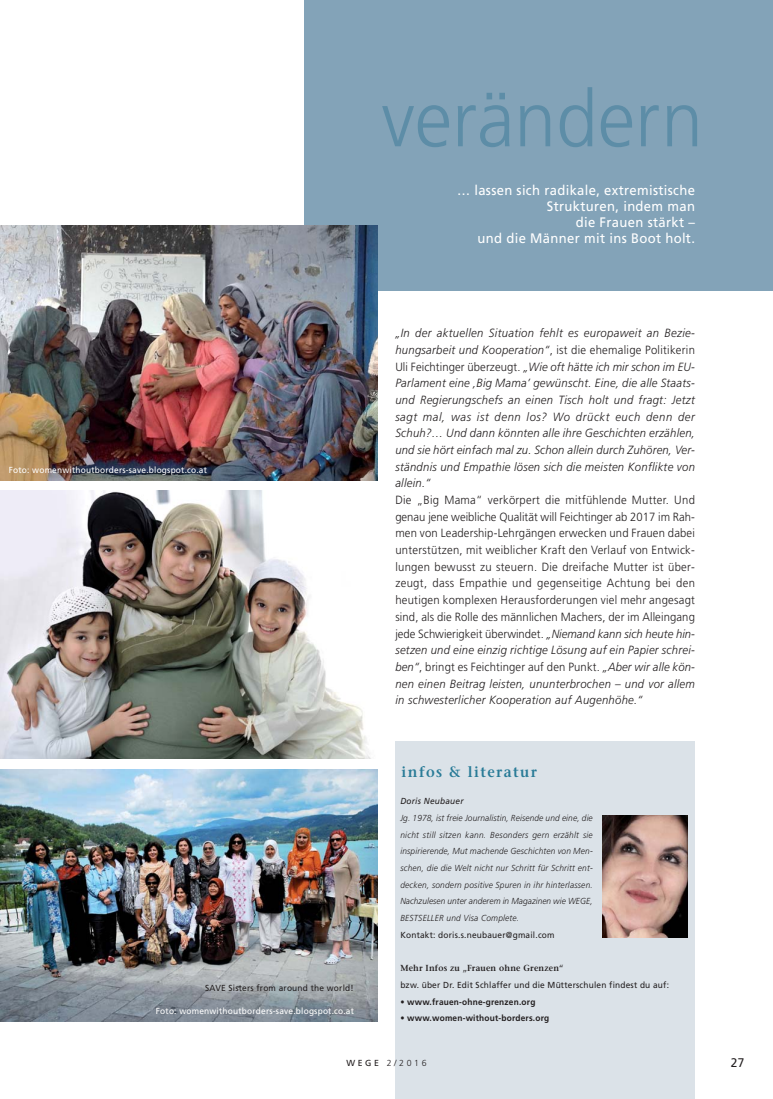
<style>
.page{position:relative;width:773px;height:1099px;background:#fff}
.page>*{position:absolute;margin:0;border:0;box-sizing:border-box;transform-origin:0 0}
.t1{font:300 78.75px "Frutiger";color:#5d8da7;scale:.95 1}
.t2{font:600 15px "Stone Serif Std";letter-spacing:.1em;color:#297b97;scale:.95 1}
.t3{font:13.75px/16.2px "Frutiger";letter-spacing:.025em;color:#fff;text-align:right;scale:.95 1}
.t4{font:12.5px "Frutiger";color:#231f20;scale:.95 1}
.t5{font:300 11.88px/16.6px "Frutiger";letter-spacing:.015em;color:#231f20;text-align:justify;scale:.95 1}
.t6{font:italic 300 11.88px/16.6px "Frutiger";letter-spacing:.025em;color:#231f20;text-align:justify;scale:.95 1}
.t7{font:italic 300 8.75px/16.6px "Frutiger";letter-spacing:.015em;color:#231f20;text-align:justify;scale:.95 1}
.t8{font:8.75px "Frutiger";letter-spacing:.025em;color:#231f20;scale:.95 1}
.t9{font:8.75px "Frutiger";letter-spacing:.025em;color:#fff;scale:.95 1}
.t10{font:700 8.75px "Frutiger";letter-spacing:.025em;color:#231f20;scale:.95 1}
.t11{font:600 8.75px "Stone Serif Std";letter-spacing:.025em;color:#231f20;scale:.95 1}
.t12{font:italic 8.75px "Frutiger";letter-spacing:.025em;color:#231f20;scale:.95 1}
.t13{font:300 8.75px "Frutiger";color:#231f20}
.s1{font-style:normal}
.s2{font-style:italic}
.s3{font-weight:400}
</style>
<div class="page">
<div style="left:395px;top:741px;width:299px;height:357px;background:#dbe2e8"></div>
<img style="left:602px;top:815px;width:85px;height:122px">
<div style="left:304px;top:0;width:468px;height:291px;background:#83a3b8"></div>
<img style="left:0;top:226px;width:377px;height:254px">
<img style="left:0;top:490px;width:371px;height:269px">
<img style="left:0;top:769px;width:377px;height:252px">
<h1 class="t1" style="left:381px;top:74px;width:340px">verändern</h1>
<p class="t3" style="left:457px;top:182px;width:252px">… lassen sich radikale, extremistische<br>Strukturen, indem man<br>die Frauen stärkt –<br>und die Männer mit ins Boot holt.</p>
<p class="t9" style="left:9px;top:465px;width:210px">Foto: womenwithoutborders-save.blogspot.co.at</p>
<p class="t8" style="left:205px;top:983px;width:158px">SAVE Sisters from around the world!</p>
<p class="t9" style="left:156px;top:1005px;width:210px">Foto: womenwithoutborders-save.blogspot.co.at</p>
<p class="t6" style="left:395px;top:325px;width:317px">„In der aktuellen Situation fehlt es europaweit an Bezie&shy;hungsarbeit und Kooperation“<span class="s1">, ist die ehemalige Politikerin Uli Feichtinger überzeugt.</span> „Wie oft hätte ich mir schon im EU-Parlament eine ,Big Mama’ gewünscht. Eine, die alle Staats&shy;und Regierungschefs an einen Tisch holt und fragt: Jetzt sagt mal, was ist denn los? Wo drückt euch denn der Schuh?… Und dann könnten alle ihre Geschichten erzählen, und sie hört einfach mal zu. Schon allein durch Zuhören, Ver&shy;ständnis und Empathie lösen sich die meisten Konflikte von allein.“</p>
<p class="t5" style="left:395px;top:491px;width:317px">Die „Big Mama“ verkörpert die mitfühlende Mutter. Und genau jene weibliche Qualität will Feichtinger ab 2017 im Rah&shy;men von Leadership-Lehrgängen erwecken und Frauen dabei unterstützen, mit weiblicher Kraft den Verlauf von Entwick&shy;lungen bewusst zu steuern. Die dreifache Mutter ist über&shy;zeugt, dass Empathie und gegenseitige Achtung bei den heutigen komplexen Herausforderungen viel mehr angesagt sind, als die Rolle des männlichen Machers, der im Alleingang jede Schwierigkeit überwindet. <span class="s2">„Niemand kann sich heute hin&shy;setzen und eine einzig richtige Lösung auf ein Papier schrei&shy;ben“</span>, bringt es Feichtinger auf den Punkt. <span class="s2">„Aber wir alle kön&shy;nen einen Beitrag leisten, ununterbrochen – und vor allem in schwesterlicher Kooperation auf Augenhöhe.“</span></p>
<p class="t2" style="left:401px;top:763px;width:144px">infos &amp; literatur</p>
<p class="t12" style="left:400px;top:796px;width:68px">Doris Neubauer</p>
<p class="t7" style="left:400px;top:809px;width:204px">Jg. 1978, ist freie Journalistin, Reisende und eine, die nicht still sitzen kann. Besonders gern erzählt sie inspirierende, Mut machende Geschichten von Men&shy;schen, die die Welt nicht nur Schritt für Schritt ent&shy;decken, sondern positive Spuren in ihr hinterlassen.<br>Nachzulesen unter anderem in Magazinen wie WEGE, BESTSELLER und Visa Complete.</p>
<p class="t8" style="left:400px;top:929px;width:164px">Kontakt: doris.s.neubauer@gmail.com</p>
<p class="t11" style="left:400px;top:962px;width:173px">Mehr Infos zu „Frauen ohne Grenzen“</p>
<p class="t8" style="left:400px;top:979px;width:284px">bzw. über Dr. Edit Schlaffer und die Mütterschulen findest du auf:</p>
<p class="t10" style="left:400px;top:996px;width:144px">• www.frauen-ohne-grenzen.org</p>
<p class="t10" style="left:400px;top:1013px;width:158px">• www.women-without-borders.org</p>
<p class="t13" style="left:346px;top:1057px;width:82px"><span class="s3">WEGE</span> 2/2016</p>
<p class="t4" style="left:730px;top:1055px;width:16px">27</p>
</div>
